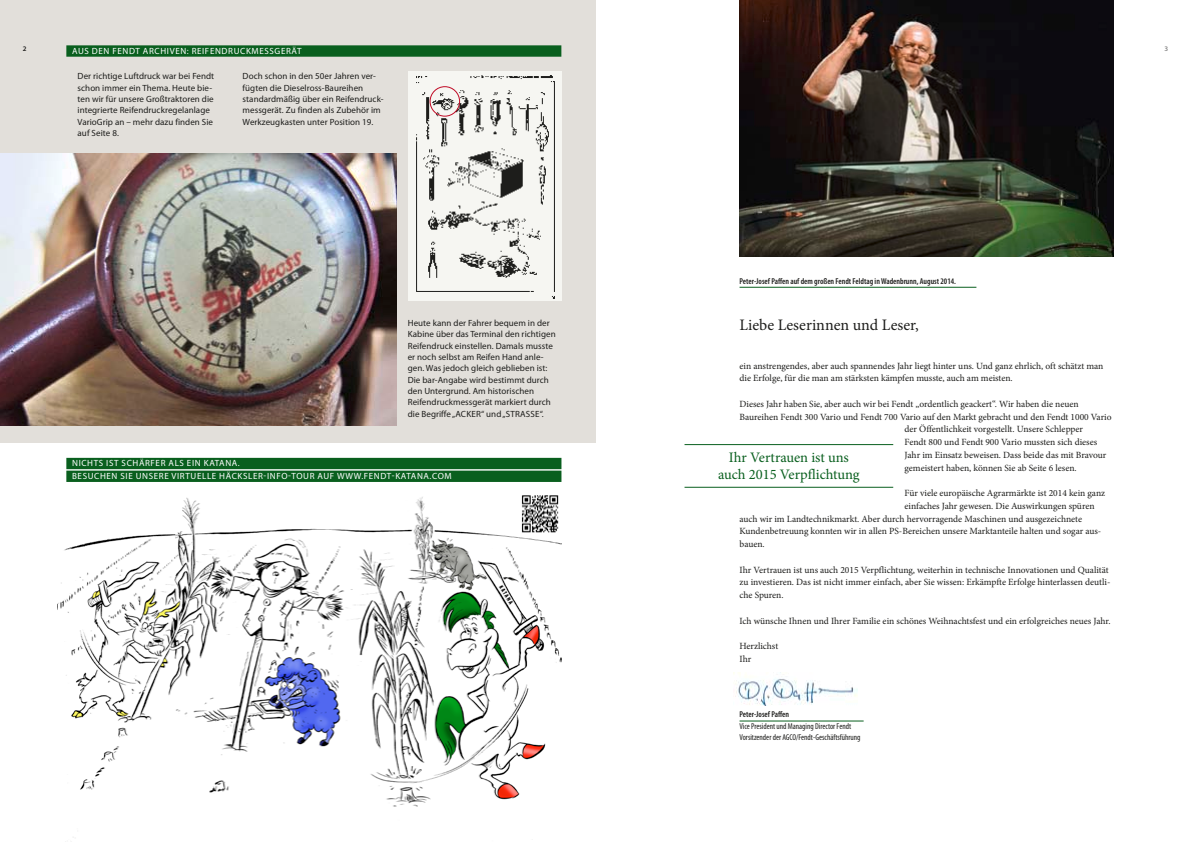
<style>
.page{position:relative;width:1191px;height:842px;background:#fff}
.page>*{position:absolute;margin:0;border:0;box-sizing:border-box;transform-origin:0 0}
._3_F_Fliess_Intervie{font:16px "Minion Pro";color:#1d1d1b}
._3_F_Fliess_Zitat_14{font:14.5px/17px "Minion Pro";color:#095f1e;text-align:center}
._3_F_Fliess_Intervie-2{font:9.5px/12.8px "Minion Pro";color:#1d1d1b}
._4_Info_9_3_75_mm{font:9px/11.3px "Myriad Pro";letter-spacing:.005em;color:#1d1d1b}
._5F_Tabelle___Techn{font:9px "Myriad Pro";letter-spacing:.07em;color:#fff}
._4_Info_HEAD_9_3_75{font:600 condensed 8.5px "Myriad Pro";color:#1d1d1b}
._4_Info_3_SPALTIG{font:condensed 8.5px "Myriad Pro";color:#1d1d1b}
.t1{font:600 7px "Myriad Pro";color:#1d1d1b}
.t2{font:600 7px "Myriad Pro";color:#868686}
</style>
<div class="page">
<div style="left:0;top:0;width:595px;height:442px;background:#e2dfda"></div>
<img style="left:408px;top:72px;width:153px;height:229px">
<img style="left:735px;top:673px;width:123px;height:32px">
<img style="left:739px;top:0;width:374px;height:257px">
<img style="left:0;top:153px;width:396px;height:272px">
<img style="left:57px;top:497px;width:504px;height:341px">
<div style="left:429px;top:86px;width:31px;height:31px;border:1px solid #c00a25;border-radius:50%"></div>
<hr style="left:739px;top:720px;width:124px;height:1px;background:#095f1e">
<hr style="left:684px;top:444px;width:209px;height:1px;background:#095f1e">
<hr style="left:684px;top:487px;width:209px;height:1px;background:#095f1e">
<hr style="left:739px;top:287px;width:237px;height:1px;background:#095f1e">
<div style="left:66px;top:458px;width:495px;height:11px;background:#095f1e"></div>
<div style="left:66px;top:471px;width:495px;height:11px;background:#095f1e"></div>
<div style="left:66px;top:45px;width:495px;height:12px;background:#095f1e"></div>
<img style="left:517px;top:495px;width:44px;height:41px">
<p class="t1" style="left:23px;top:45px;width:5px">2</p>
<p class="t2" style="left:1164px;top:45px;width:5px">3</p>
<p class="_5F_Tabelle___Techn" style="left:72px;top:46px;width:231px">AUS DEN FENDT ARCHIVEN: REIFENDRUCKMESSGERÄT</p>
<p class="_4_Info_9_3_75_mm" style="left:78px;top:71px;width:138px">Der richtige Luftdruck war bei Fendt schon immer ein Thema. Heute bie&shy;ten wir für unsere Großtraktoren die integrierte Reifendruckregelanlage<br>VarioGrip an – mehr dazu finden Sie auf Seite 8.</p>
<p class="_4_Info_9_3_75_mm" style="left:243px;top:71px;width:142px">Doch schon in den 50er Jahren ver&shy;fügten die Dieselross-Baureihen standardmäßig über ein Reifendruck&shy;messgerät. Zu finden als Zubehör im Werkzeugkasten unter Position 19.</p>
<p class="_4_Info_HEAD_9_3_75" style="left:739px;top:276px;width:218px">Peter-Josef Paffen auf dem großen Fendt Feldtag in Wadenbrunn, August 2014.</p>
<p class="_4_Info_9_3_75_mm" style="left:408px;top:317px;width:149px">Heute kann der Fahrer bequem in der Kabine über das Terminal den richtigen Reifendruck einstellen. Damals musste er noch selbst am Reifen Hand anle&shy;gen. Was jedoch gleich geblieben ist:<br>Die bar-Angabe wird bestimmt durch den Untergrund. Am historischen Reifendruckmessgerät markiert durch die Begriffe „ACKER“ und „STRASSE“.</p>
<p class="_3_F_Fliess_Intervie" style="left:739px;top:314px;width:181px">Liebe Leserinnen und Leser,</p>
<p class="_3_F_Fliess_Intervie-2" style="left:739px;top:359px;width:365px">ein anstrengendes, aber auch spannendes Jahr liegt hinter uns. Und ganz ehrlich, oft schätzt man die Erfolge, für die man am stärksten kämpfen musste, auch am meisten.</p>
<p class="_3_F_Fliess_Intervie-2" style="left:739px;top:397px;width:341px">Dieses Jahr haben Sie, aber auch wir bei Fendt „ordentlich geackert“. Wir haben die neuen</p>
<p class="_3_F_Fliess_Intervie-2" style="left:739px;top:410px;width:373px">Baureihen Fendt 300 Vario und Fendt 700 Vario auf den Markt gebracht und den Fendt 1000 Vario</p>
<p class="_3_F_Fliess_Intervie-2" style="left:904px;top:423px;width:180px">der Öffentlichkeit vorgestellt. Unsere Schlepper</p>
<p class="_3_F_Fliess_Intervie-2" style="left:904px;top:436px;width:194px">Fendt 800 und Fendt 900 Vario mussten sich dieses</p>
<p class="_3_F_Fliess_Intervie-2" style="left:904px;top:448px;width:203px">Jahr im Einsatz beweisen. Dass beide das mit Bravour</p>
<p class="_3_F_Fliess_Intervie-2" style="left:904px;top:461px;width:174px">gemeistert haben, können Sie ab Seite 6 lesen.</p>
<p class="_3_F_Fliess_Intervie-2" style="left:904px;top:487px;width:202px">Für viele europäische Agrarmärkte ist 2014 kein ganz</p>
<p class="_3_F_Fliess_Intervie-2" style="left:904px;top:499px;width:191px">einfaches Jahr gewesen. Die Auswirkungen spüren</p>
<p class="_3_F_Fliess_Intervie-2" style="left:739px;top:512px;width:344px">auch wir im Landtechnikmarkt. Aber durch hervorragende Maschinen und ausgezeichnete</p>
<p class="_3_F_Fliess_Intervie-2" style="left:739px;top:525px;width:363px">Kundenbetreuung konnten wir in allen PS-Bereichen unsere Marktanteile halten und sogar aus-</p>
<p class="_3_F_Fliess_Intervie-2" style="left:739px;top:538px;width:27px">bauen.</p>
<p class="_3_F_Fliess_Intervie-2" style="left:739px;top:563px;width:372px">Ihr Vertrauen ist uns auch 2015 Verpflichtung, weiterhin in technische Innovationen und Qualität zu investieren. Das ist nicht immer einfach, aber Sie wissen: Erkämpfte Erfolge hinterlassen deutli&shy;che Spuren.</p>
<p class="_3_F_Fliess_Intervie-2" style="left:739px;top:614px;width:372px">Ich wünsche Ihnen und Ihrer Familie ein schönes Weihnachtsfest und ein erfolgreiches neues Jahr.</p>
<p class="_3_F_Fliess_Intervie-2" style="left:739px;top:640px;width:40px">Herzlichst</p>
<p class="_3_F_Fliess_Intervie-2" style="left:739px;top:653px;width:13px">Ihr</p>
<p class="_3_F_Fliess_Zitat_14" style="left:718px;top:449px;width:143px">Ihr Vertrauen ist uns auch 2015 Verpflichtung</p>
<p class="_5F_Tabelle___Techn" style="left:72px;top:458px;width:169px">NICHTS IST SCHÄRFER ALS EIN KATANA.</p>
<p class="_5F_Tabelle___Techn" style="left:72px;top:471px;width:381px">BESUCHEN SIE UNSERE VIRTUELLE HÄCKSLER-INFO-TOUR AUF WWW.FENDT-KATANA.COM</p>
<p class="_4_Info_HEAD_9_3_75" style="left:739px;top:710px;width:51px">Peter-Josef Paffen</p>
<p class="_4_Info_3_SPALTIG" style="left:739px;top:721px;width:113px">Vice President und Managing Director Fendt</p>
<p class="_4_Info_3_SPALTIG" style="left:739px;top:732px;width:123px">Vorsitzender der AGCO/Fendt-Geschäftsführung</p>
</div>
